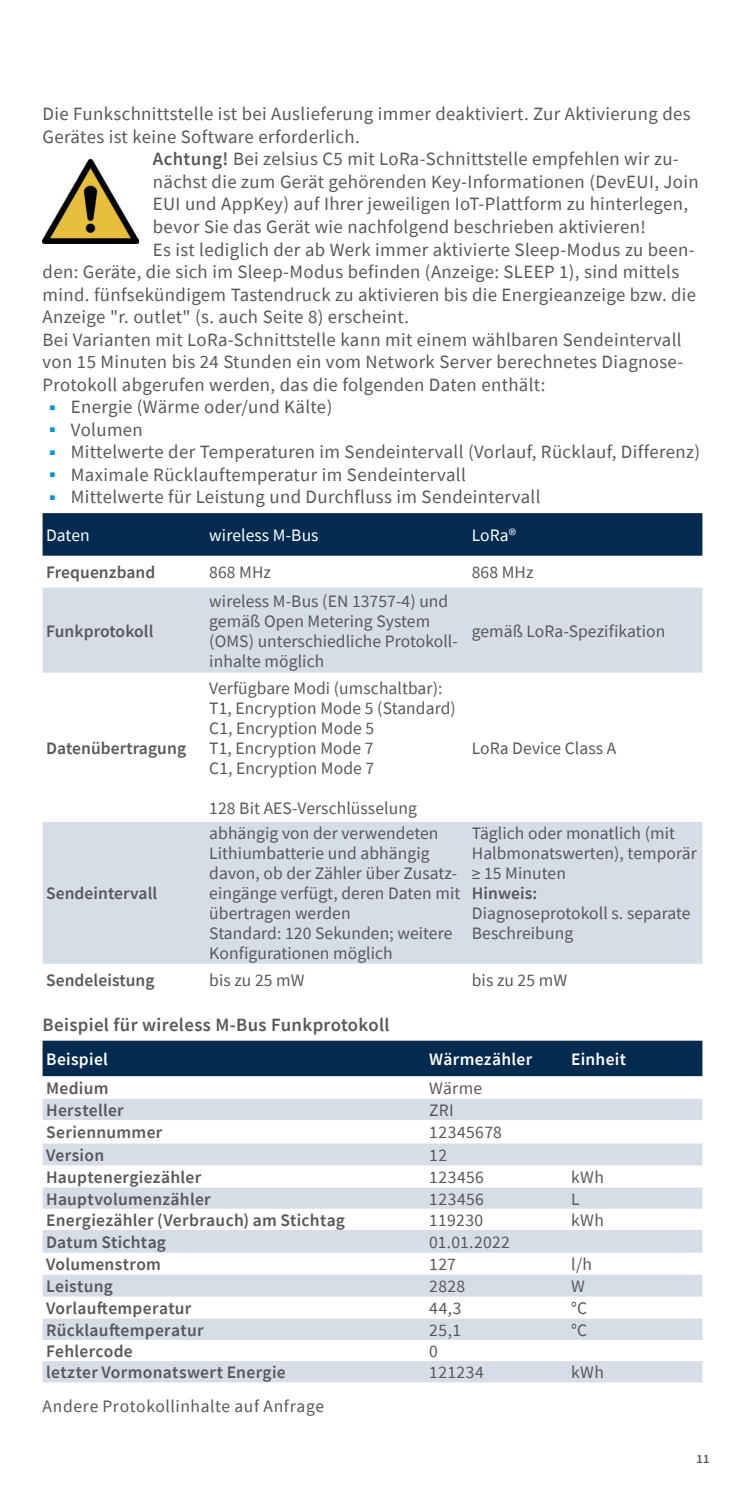
<style>
.page{position:relative;width:745px;height:1489px;background:#fff}
.page>*{position:absolute;margin:0;border:0;box-sizing:border-box;transform-origin:0 0}
.t1{font:18.75px "Source Sans Pro";letter-spacing:.02em;color:#57585a}
.t2{font:600 18.75px "Source Sans Pro";letter-spacing:.02em;color:#57585a}
.t3{font:17.5px/20px "Source Sans Pro";letter-spacing:.005em;color:#57585a}
.t4{font:600 17.5px "Source Sans Pro";letter-spacing:.015em;color:#57585a}
.t5{font:17.5px "Source Sans Pro";letter-spacing:.035em;color:#57585a}
.t6{font:600 17.5px "Source Sans Pro";letter-spacing:.015em;color:#fff}
.t7{font:17.5px "Source Sans Pro";letter-spacing:.005em;color:#fff}
.t8{font:17.5px "Source Sans Pro";letter-spacing:.025em;color:#57585a}
.t9{font:600 12.5px "Source Sans Pro";color:#57585a}
.s1{font-weight:600}
</style>
<div class="page">
<div style="left:43px;top:513px;width:659px;height:42px;background:#022b4f"></div>
<svg style="left:43px;top:587px;width:659px;height:376px;fill:#d6dde7"></svg>
<div style="left:43px;top:1040px;width:659px;height:36px;background:#022b4f"></div>
<svg style="left:43px;top:1099px;width:659px;height:283px;fill:#d6dde7"></svg>
<img style="left:43px;top:159px;width:96px;height:84px">
<p class="t1" style="left:43px;top:102px;width:649px">Die Funkschnittstelle ist bei Auslieferung immer deaktiviert. Zur Aktivierung des</p>
<p class="t1" style="left:43px;top:125px;width:318px">Gerätes ist keine Software erforderlich.</p>
<p class="t1" style="left:153px;top:147px;width:527px"><span class="s1">Achtung!</span> Bei zelsius C5 mit LoRa-Schnittstelle empfehlen wir zu-</p>
<p class="t1" style="left:153px;top:170px;width:547px">nächst die zum Gerät gehörenden Key-Informationen (DevEUI, Join</p>
<p class="t1" style="left:153px;top:192px;width:536px">EUI und AppKey) auf Ihrer jeweiligen IoT-Plattform zu hinterlegen,</p>
<p class="t1" style="left:153px;top:215px;width:494px">bevor Sie das Gerät wie nachfolgend beschrieben aktivieren!</p>
<p class="t1" style="left:153px;top:237px;width:542px">Es ist lediglich der ab Werk immer aktivierte Sleep-Modus zu been-</p>
<p class="t1" style="left:43px;top:260px;width:638px">den: Geräte, die sich im Sleep-Modus befinden (Anzeige: SLEEP 1), sind mittels</p>
<p class="t1" style="left:43px;top:282px;width:654px">mind. fünfsekündigem Tastendruck zu aktivieren bis die Energieanzeige bzw. die</p>
<p class="t1" style="left:43px;top:305px;width:368px">Anzeige "r. outlet" (s. auch Seite 8) erscheint.</p>
<p class="t1" style="left:43px;top:327px;width:640px">Bei Varianten mit LoRa-Schnittstelle kann mit einem wählbaren Sendeintervall</p>
<p class="t1" style="left:43px;top:350px;width:642px">von 15 Minuten bis 24 Stunden ein vom Network Server berechnetes Diagnose-</p>
<p class="t1" style="left:43px;top:372px;width:504px">Protokoll abgerufen werden, das die folgenden Daten enthält:</p>
<p class="t1" style="left:50px;top:395px;width:284px"><sup>■</sup> Energie (Wärme oder/und Kälte)</p>
<p class="t1" style="left:50px;top:417px;width:95px"><sup>■</sup> Volumen</p>
<p class="t1" style="left:50px;top:440px;width:651px"><sup>■</sup> Mittelwerte der Temperaturen im Sendeintervall (Vorlauf, Rücklauf, Differenz)</p>
<p class="t1" style="left:50px;top:462px;width:417px"><sup>■</sup> Maximale Rücklauftemperatur im Sendeintervall</p>
<p class="t1" style="left:50px;top:485px;width:492px"><sup>■</sup> Mittelwerte für Leistung und Durchfluss im Sendeintervall</p>
<p class="t7" style="left:46px;top:524px;width:45px">Daten</p>
<p class="t7" style="left:209px;top:524px;width:111px">wireless M-Bus</p>
<p class="t7" style="left:471px;top:524px;width:46px">LoRa®</p>
<p class="t4" style="left:46px;top:561px;width:111px">Frequenzband</p>
<p class="t3" style="left:209px;top:562px;width:63px">868 MHz</p>
<p class="t3" style="left:471px;top:562px;width:63px">868 MHz</p>
<p class="t4" style="left:46px;top:619px;width:109px">Funkprotokoll</p>
<p class="t3" style="left:209px;top:590px;width:250px">wireless M-Bus (EN 13757-4) und gemäß Open Metering System (OMS) unterschiedliche Protokoll&shy;inhalte möglich</p>
<p class="t3" style="left:471px;top:620px;width:195px">gemäß LoRa-Spezifikation</p>
<p class="t4" style="left:46px;top:736px;width:141px">Datenübertragung</p>
<p class="t3" style="left:209px;top:678px;width:248px">Verfügbare Modi (umschaltbar):<br>T1, Encryption Mode 5 (Standard)<br>C1, Encryption Mode 5<br>T1, Encryption Mode 7<br>C1, Encryption Mode 7</p>
<p class="t3" style="left:209px;top:798px;width:209px">128 Bit AES-Verschlüsselung</p>
<p class="t3" style="left:471px;top:738px;width:146px">LoRa Device Class A</p>
<p class="t4" style="left:46px;top:882px;width:113px">Sendeintervall</p>
<p class="t3" style="left:209px;top:823px;width:252px">abhängig von der verwendeten<br>Lithiumbatterie und abhängig davon, ob der Zähler über Zusatz&shy;eingänge verfügt, deren Daten mit übertragen werden<br>Standard: 120 Sekunden; weitere<br>Konfigurationen möglich</p>
<p class="t3" style="left:471px;top:823px;width:226px">Täglich oder monatlich (mit<br>Halbmonatswerten), temporär ≥ 15 Minuten</p>
<p class="t4" style="left:471px;top:882px;width:67px">Hinweis:</p>
<p class="t3" style="left:471px;top:903px;width:220px">Diagnoseprotokoll s. separate<br>Beschreibung</p>
<p class="t4" style="left:46px;top:968px;width:110px">Sendeleistung</p>
<p class="t3" style="left:209px;top:970px;width:97px">bis zu 25 mW</p>
<p class="t3" style="left:471px;top:970px;width:97px">bis zu 25 mW</p>
<p class="t2" style="left:43px;top:1012px;width:348px">Beispiel für wireless M-Bus Funkprotokoll</p>
<p class="t6" style="left:46px;top:1047px;width:63px">Beispiel</p>
<p class="t6" style="left:429px;top:1047px;width:104px">Wärmezähler</p>
<p class="t6" style="left:570px;top:1047px;width:56px">Einheit</p>
<p class="t4" style="left:46px;top:1076px;width:64px">Medium</p>
<p class="t3" style="left:429px;top:1078px;width:54px">Wärme</p>
<p class="t4" style="left:46px;top:1098px;width:79px">Hersteller</p>
<p class="t3" style="left:429px;top:1100px;width:26px">ZRI</p>
<p class="t4" style="left:46px;top:1120px;width:118px">Seriennummer</p>
<p class="t8" style="left:429px;top:1121px;width:74px">12345678</p>
<p class="t4" style="left:46px;top:1143px;width:60px">Version</p>
<p class="t3" style="left:429px;top:1145px;width:19px">12</p>
<p class="t4" style="left:46px;top:1165px;width:156px">Hauptenergiezähler</p>
<p class="t3" style="left:429px;top:1166px;width:56px">123456</p>
<p class="t3" style="left:570px;top:1166px;width:34px">kWh</p>
<p class="t4" style="left:46px;top:1187px;width:166px">Hauptvolumenzähler</p>
<p class="t3" style="left:429px;top:1188px;width:56px">123456</p>
<p class="t3" style="left:570px;top:1188px;width:10px">L</p>
<p class="t4" style="left:46px;top:1208px;width:300px">Energiezähler (Verbrauch) am Stichtag</p>
<p class="t3" style="left:429px;top:1209px;width:56px">119230</p>
<p class="t3" style="left:570px;top:1209px;width:34px">kWh</p>
<p class="t4" style="left:46px;top:1230px;width:121px">Datum Stichtag</p>
<p class="t3" style="left:429px;top:1231px;width:82px">01.01.2022</p>
<p class="t4" style="left:46px;top:1252px;width:116px">Volumenstrom</p>
<p class="t3" style="left:429px;top:1254px;width:28px">127</p>
<p class="t3" style="left:570px;top:1254px;width:22px">l/h</p>
<p class="t4" style="left:46px;top:1274px;width:68px">Leistung</p>
<p class="t3" style="left:429px;top:1276px;width:37px">2828</p>
<p class="t3" style="left:570px;top:1276px;width:15px">W</p>
<p class="t4" style="left:46px;top:1296px;width:147px">Vorlauftemperatur</p>
<p class="t3" style="left:429px;top:1298px;width:34px">44,3</p>
<p class="t3" style="left:570px;top:1298px;width:18px">°C</p>
<p class="t4" style="left:46px;top:1318px;width:159px">Rücklauftemperatur</p>
<p class="t3" style="left:429px;top:1319px;width:33px">25,1</p>
<p class="t3" style="left:570px;top:1319px;width:18px">°C</p>
<p class="t4" style="left:46px;top:1339px;width:88px">Fehlercode</p>
<p class="t3" style="left:429px;top:1340px;width:10px">0</p>
<p class="t4" style="left:46px;top:1360px;width:241px">letzter Vormonatswert Energie</p>
<p class="t3" style="left:429px;top:1362px;width:56px">121234</p>
<p class="t3" style="left:570px;top:1362px;width:34px">kWh</p>
<p class="t5" style="left:43px;top:1395px;width:283px">Andere Protokollinhalte auf Anfrage</p>
<p class="t9" style="left:696px;top:1450px;width:15px">11</p>
</div>
